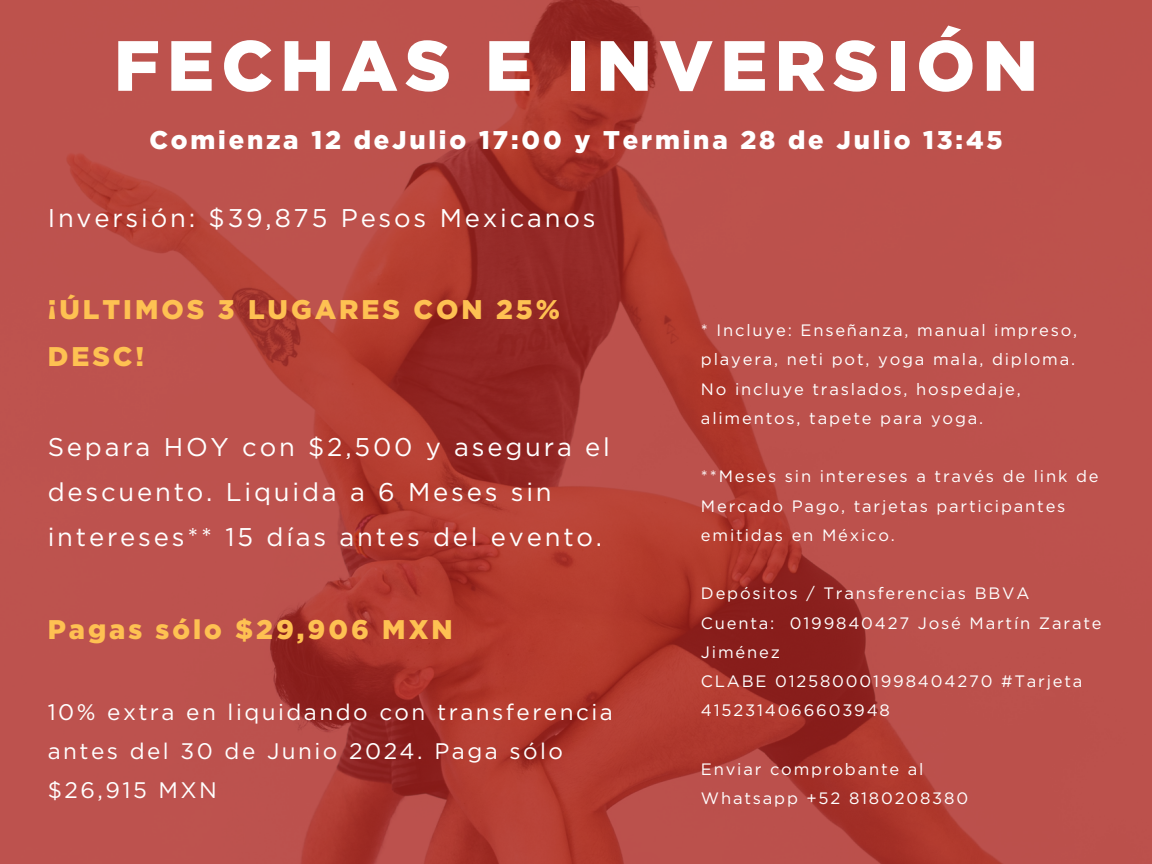
<style>
.page{position:relative;width:1152px;height:864px;background:#fff}
.page>*{position:absolute;margin:0;border:0;box-sizing:border-box;transform-origin:0 0}
.t1{font:900 70.95px "Gotham";letter-spacing:.1em;color:#fff}
.t2{font:900 27px/47.2px "Gotham";letter-spacing:.11em;color:#fec152}
.t3{font:25.65px/45px "Gotham";letter-spacing:.11em;color:#fff}
.t4{font:900 25.65px "Gotham";letter-spacing:.11em;color:#fff}
.t5{font:22.5px/39.3px "Gotham";letter-spacing:.11em;color:#fff}
.t6{font:16.5px/29.2px "Gotham";letter-spacing:.11em;color:#fff}
</style>
<div class="page">
<img style="left:0;top:0;width:1152px;height:864px">
<h1 class="t1" style="left:114px;top:34px;width:926px">FECHAS E INVERSIÓN</h1>
<h3 class="t4" style="left:149px;top:129px;width:855px">Comienza 12 deJulio 17:00 y Termina 28 de Julio 13:45</h3>
<h3 class="t3" style="left:48px;top:197px;width:549px">Inversión: $39,875 Pesos Mexicanos</h3>
<h2 class="t2" style="left:48px;top:287px;width:514px">¡ÚLTIMOS 3 LUGARES CON 25%<br>DESC!</h2>
<h3 class="t3" style="left:48px;top:426px;width:564px">Separa HOY con $2,500 y asegura el descuento. Liquida a 6 Meses sin intereses** 15 días antes del evento.</h3>
<h2 class="t2" style="left:48px;top:607px;width:406px">Pagas sólo $29,906 MXN</h2>
<h3 class="t5" style="left:48px;top:693px;width:566px">10% extra en liquidando con transferencia antes del 30 de Junio 2024. Paga sólo $26,915 MXN</h3>
<p class="t6" style="left:701px;top:317px;width:378px">* Incluye: Enseñanza, manual impreso, playera, neti pot, yoga mala, diploma.<br>No incluye traslados, hospedaje, alimentos, tapete para yoga.</p>
<p class="t6" style="left:701px;top:463px;width:399px">**Meses sin intereses a través de link de<br>Mercado Pago, tarjetas participantes emitidas en México.</p>
<p class="t6" style="left:701px;top:580px;width:402px">Depósitos / Transferencias BBVA<br>Cuenta: 0199840427 José Martín Zarate<br>Jiménez<br>CLABE 012580001998404270 #Tarjeta<br>4152314066603948</p>
<p class="t6" style="left:701px;top:755px;width:269px">Enviar comprobante al<br>Whatsapp +52 8180208380</p>
</div>
